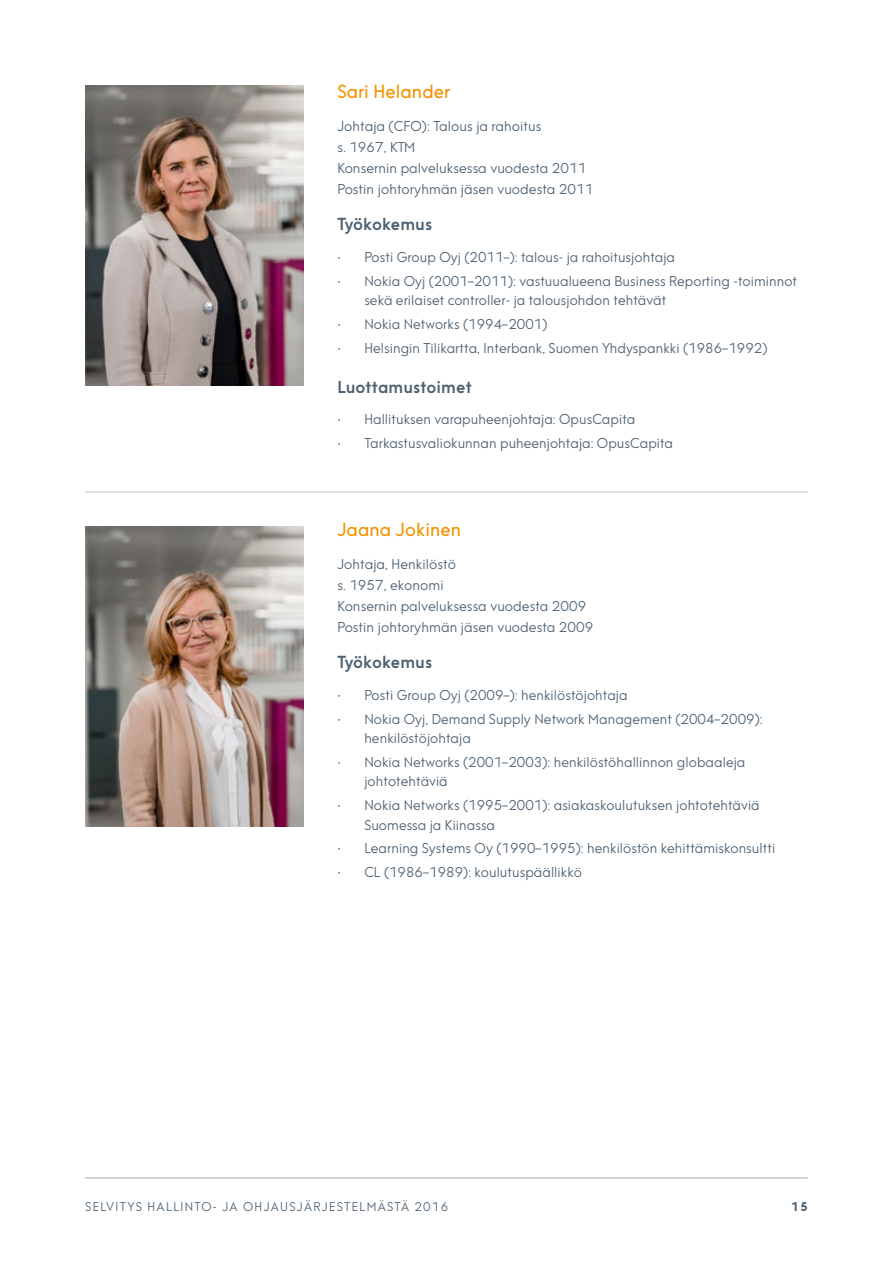
<style>
.page{position:relative;width:893px;height:1263px;background:#fff}
.page>*{position:absolute;margin:0;border:0;box-sizing:border-box;transform-origin:0 0}
.t1{font:18px "Posti Sans";letter-spacing:.005em;color:#f39200}
.t2{font:500 16.5px "Posti Sans";letter-spacing:.005em;color:#4d6172}
.t3{font:13.5px/21px "Posti Sans";letter-spacing:.005em;color:#4d6172}
.t4{font:12px "Posti Sans";letter-spacing:.115em;color:#4d6172}
.t5{font:700 12px "Posti Sans";color:#4d6172}
</style>
<div class="page">
<hr style="left:85px;top:1177px;width:723px;height:1px;background:#9ea8b4">
<img style="left:85px;top:85px;width:218px;height:300px">
<img style="left:85px;top:526px;width:218px;height:300px">
<hr style="left:85px;top:491px;width:723px;height:2px;background:#d6dae0">
<h1 class="t1" style="left:337px;top:81px;width:114px">Sari Helander</h1>
<p class="t3" style="left:337px;top:116px;width:257px">Johtaja (CFO): Talous ja rahoitus<br>s. 1967, KTM<br>Konsernin palveluksessa vuodesta 2011<br>Postin johtoryhmän jäsen vuodesta 2011</p>
<p class="t2" style="left:337px;top:214px;width:96px">Työkokemus</p>
<p class="t3" style="left:337px;top:246px;width:339px">• Posti Group Oyj (2011–): talous- ja rahoitusjohtaja</p>
<p class="t3" style="left:364px;top:271px;width:434px;line-height:19.5px;text-indent:-27px">• Nokia Oyj (2001–2011): vastuualueena Business Reporting -toiminnot sekä erilaiset controller- ja talousjohdon tehtävät</p>
<p class="t3" style="left:337px;top:313px;width:212px">• Nokia Networks (1994–2001)</p>
<p class="t3" style="left:337px;top:337px;width:432px">• Helsingin Tilikartta, Interbank, Suomen Yhdyspankki (1986–1992)</p>
<p class="t2" style="left:337px;top:376px;width:136px">Luottamustoimet</p>
<p class="t3" style="left:337px;top:409px;width:300px">• Hallituksen varapuheenjohtaja: OpusCapita</p>
<p class="t3" style="left:337px;top:433px;width:337px">• Tarkastusvaliokunnan puheenjohtaja: OpusCapita</p>
<h1 class="t1" style="left:337px;top:519px;width:125px">Jaana Jokinen</h1>
<p class="t3" style="left:337px;top:554px;width:257px">Johtaja, Henkilöstö<br>s. 1957, ekonomi<br>Konsernin palveluksessa vuodesta 2009<br>Postin johtoryhmän jäsen vuodesta 2009</p>
<p class="t2" style="left:337px;top:652px;width:96px">Työkokemus</p>
<p class="t3" style="left:337px;top:684px;width:292px">• Posti Group Oyj (2009–): henkilöstöjohtaja</p>
<p class="t3" style="left:364px;top:709px;width:400px;line-height:19.5px;text-indent:-27px">• Nokia Oyj, Demand Supply Network Management (2004–2009): henkilöstöjohtaja</p>
<p class="t3" style="left:364px;top:752px;width:383px;line-height:19.5px;text-indent:-27px">• Nokia Networks (2001–2003): henkilöstöhallinnon globaaleja johtotehtäviä</p>
<p class="t3" style="left:364px;top:795px;width:397px;line-height:19.5px;text-indent:-27px">• Nokia Networks (1995–2001): asiakaskoulutuksen johtotehtäviä<br>Suomessa ja Kiinassa</p>
<p class="t3" style="left:337px;top:838px;width:439px">• Learning Systems Oy (1990–1995): henkilöstön kehittämiskonsultti</p>
<p class="t3" style="left:337px;top:862px;width:246px">• CL (1986–1989): koulutuspäällikkö</p>
<p class="t4" style="left:85px;top:1199px;width:365px">SELVITYS HALLINTO- JA OHJAUSJÄRJESTELMÄSTÄ 2016</p>
<p class="t5" style="left:791px;top:1198px;width:18px">15</p>
</div>
